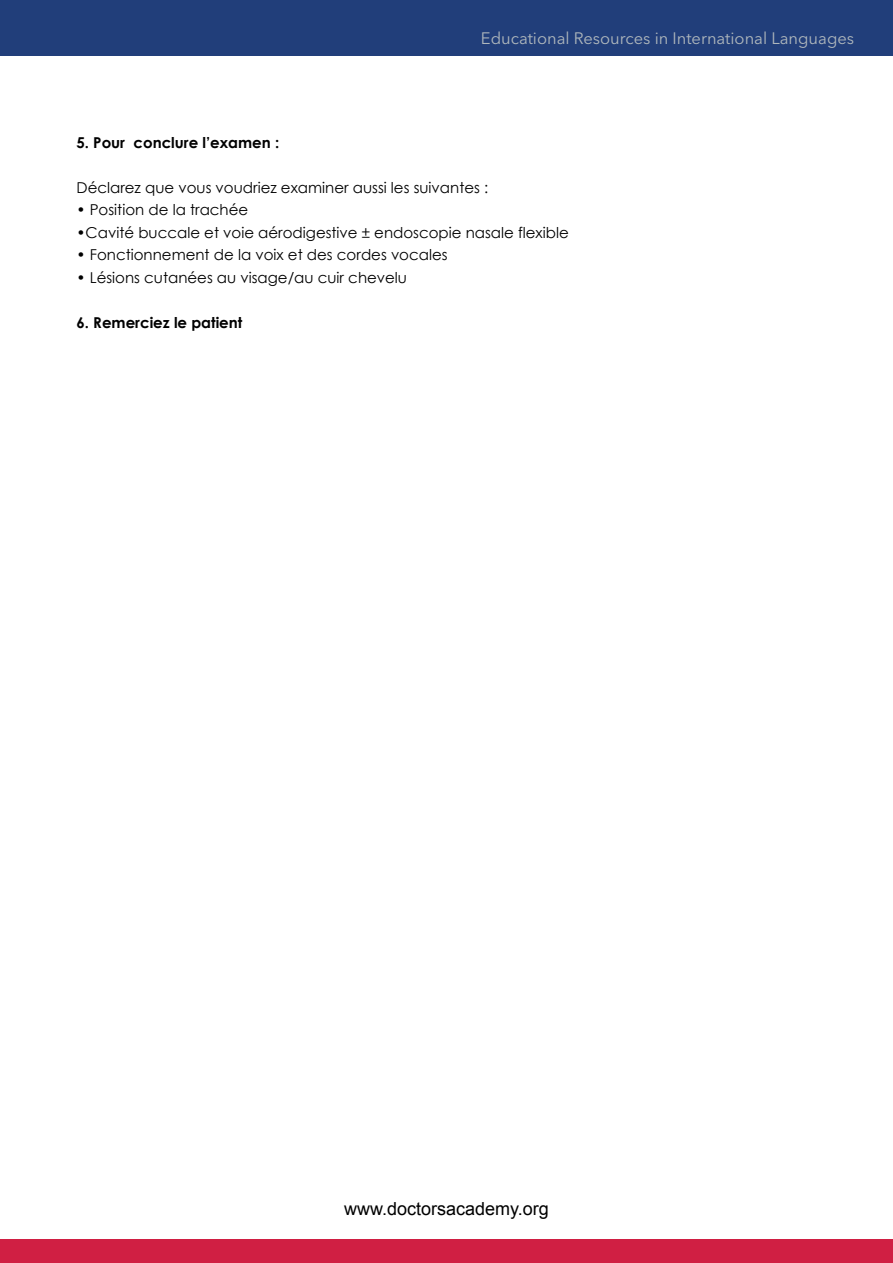
<style>
.page{position:relative;width:893px;height:1263px;background:#fff}
.page>*{position:absolute;margin:0;border:0;box-sizing:border-box;transform-origin:0 0}
.t1{font:18px "Arial";color:#000}
.t2{font:16.5px "Avenir Next LT Pro";color:#afb7bc}
.t3{font:15px "Century Gothic";color:#000}
.t4{font:700 15px "Century Gothic";color:#000}
</style>
<div class="page">
<div style="left:0;top:0;width:893px;height:56px;background:#213e7a"></div>
<div style="left:0;top:1239px;width:893px;height:24px;background:#d01f43"></div>
<p class="t2" style="left:481px;top:29px;width:375px">Educational Resources in International Languages</p>
<p class="t4" style="left:76px;top:131px;width:204px">5. Pour conclure l’examen :</p>
<p class="t3" style="left:76px;top:177px;width:413px">Déclarez que vous voudriez examiner aussi les suivantes :</p>
<p class="t3" style="left:76px;top:199px;width:173px">• Position de la trachée</p>
<p class="t3" style="left:76px;top:222px;width:494px">•Cavité buccale et voie aérodigestive ± endoscopie nasale flexible</p>
<p class="t3" style="left:76px;top:244px;width:373px">• Fonctionnement de la voix et des cordes vocales</p>
<p class="t3" style="left:76px;top:267px;width:332px">• Lésions cutanées au visage/au cuir chevelu</p>
<p class="t4" style="left:76px;top:311px;width:167px">6. Remerciez le patient</p>
<p class="t1" style="left:344px;top:1197px;width:206px">www.doctorsacademy.org</p>
</div>
